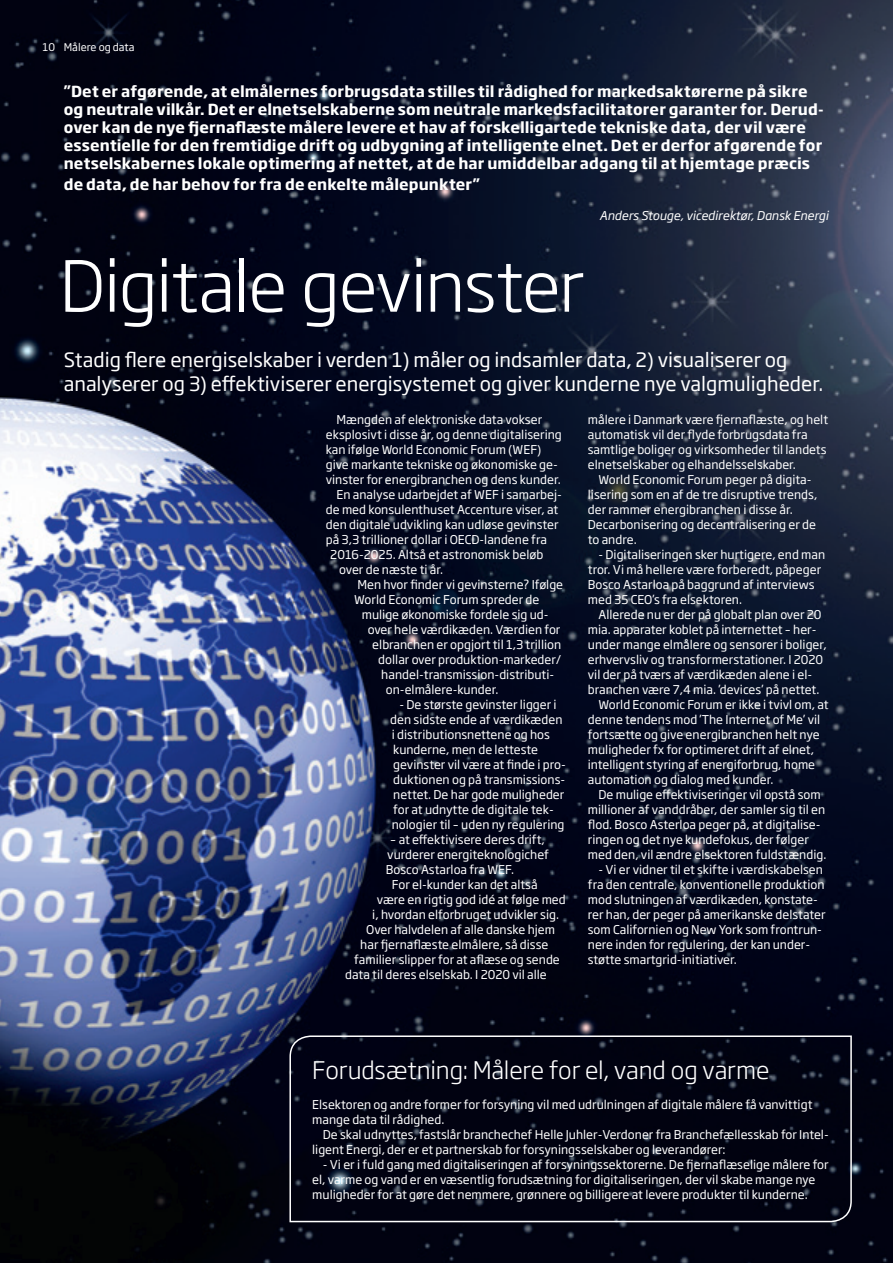
<style>
.page{position:relative;width:893px;height:1263px;background:#fff}
.page>*{position:absolute;margin:0;border:0;box-sizing:border-box;transform-origin:0 0}
.t1{font:300 69.3px "Soho Gothic Std";letter-spacing:-.02em;color:#fff}
.t2{font:300 24px "Soho Gothic Std";letter-spacing:-.005em;color:#fff}
.t3{font:19.5px/24px "Soho Gothic Std";color:#fff}
.t4{font:700 15px/18px "Soho Gothic Std";letter-spacing:.01em;color:#fff}
.t5{font:12px/15px "Soho Gothic Std";color:#fff}
.t6{font:italic 12px "Soho Gothic Std";color:#fff}
.t7{font:10.5px "Soho Gothic Std";color:#fff}
</style>
<div class="page">
<img style="left:0;top:0;width:893px;height:1263px">
<svg style="left:289px;top:1035px;width:564px;height:188px;background:#070817"></svg>
<p class="t7" style="left:43px;top:40px;width:93px">10 Målere og data</p>
<p class="t4" style="left:64px;top:82px;width:761px">”Det er afgørende, at elmålernes forbrugsdata stilles til rådighed for markedsaktørerne på sikre og neutrale vilkår. Det er elnetselskaberne som neutrale markedsfacilitatorer garanter for. Derud&shy;over kan de nye fjernaflæste målere levere et hav af forskelligartede tekniske data, der vil være essentielle for den fremtidige drift og udbygning af intelligente elnet. Det er derfor afgørende for netselskabernes lokale optimering af nettet, at de har umiddelbar adgang til at hjemtage præcis</p>
<p class="t4" style="left:64px;top:175px;width:418px">de data, de har behov for fra de enkelte målepunkter”</p>
<p class="t6" style="left:599px;top:208px;width:231px">Anders Stouge, vicedirektør, Dansk Energi</p>
<h1 class="t1" style="left:60px;top:243px;width:526px">Digitale gevinster</h1>
<h3 class="t3" style="left:64px;top:348px;width:761px">Stadig flere energiselskaber i verden 1) måler og indsamler data, 2) visualiserer og analyserer og 3) effektiviserer energisystemet og giver kunderne nye valgmuligheder.</h3>
<p class="t5" style="left:336px;top:412px;width:207px">Mængden af elektroniske data vokser</p>
<p class="t5" style="left:326px;top:427px;width:238px">eksplosivt i disse år, og denne digitalisering</p>
<p class="t5" style="left:326px;top:442px;width:217px">kan ifølge World Economic Forum (WEF)</p>
<p class="t5" style="left:326px;top:457px;width:234px">give markante tekniske og økonomiske ge-</p>
<p class="t5" style="left:326px;top:472px;width:236px">vinster for energibranchen og dens kunder.</p>
<p class="t5" style="left:336px;top:487px;width:227px">En analyse udarbejdet af WEF i samarbej-</p>
<p class="t5" style="left:326px;top:502px;width:234px">de med konsulenthuset Accenture viser, at</p>
<p class="t5" style="left:326px;top:517px;width:234px">den digitale udvikling kan udløse gevinster</p>
<p class="t5" style="left:326px;top:532px;width:223px">på 3,3 trillioner dollar i OECD-landene fra</p>
<p class="t5" style="left:330px;top:547px;width:215px">2016-2025. Altså et astronomisk beløb</p>
<p class="t5" style="left:339px;top:562px;width:105px">over de næste ti år.</p>
<p class="t5" style="left:357px;top:577px;width:207px">Men hvor finder vi gevinsterne? Ifølge</p>
<p class="t5" style="left:354px;top:592px;width:187px">World Economic Forum spreder de</p>
<p class="t5" style="left:362px;top:607px;width:188px">mulige økonomiske fordele sig ud-</p>
<p class="t5" style="left:368px;top:622px;width:194px">over hele værdikæden. Værdien for</p>
<p class="t5" style="left:372px;top:637px;width:190px">elbranchen er opgjort til 1,3 trillion</p>
<p class="t5" style="left:378px;top:652px;width:184px">dollar over produktion-markeder/</p>
<p class="t5" style="left:381px;top:667px;width:174px">handel-transmission-distributi-</p>
<p class="t5" style="left:386px;top:682px;width:114px">on-elmålere-kunder.</p>
<p class="t5" style="left:390px;top:697px;width:177px;text-indent:9px">- De største gevinster ligger i den sidste ende af værdikæden i distributionsnettene og hos kunderne, men de letteste gevinster vil være at finde i pro&shy;duktionen og på transmissions&shy;nettet. De har gode muligheder for at udnytte de digitale tek&shy;nologier til – uden ny regulering</p>
<p class="t5" style="left:390px;top:832px;width:156px">– at effektivisere deres drift,</p>
<p class="t5" style="left:387px;top:847px;width:163px">vurderer energiteknologichef</p>
<p class="t5" style="left:386px;top:862px;width:130px">Bosco Astarloa fra WEF.</p>
<p class="t5" style="left:392px;top:877px;width:147px">For el-kunder kan det altså</p>
<p class="t5" style="left:377px;top:892px;width:191px">være en rigtig god idé at følge med</p>
<p class="t5" style="left:372px;top:907px;width:188px">i, hvordan elforbruget udvikler sig.</p>
<p class="t5" style="left:366px;top:922px;width:190px">Over halvdelen af alle danske hjem</p>
<p class="t5" style="left:360px;top:937px;width:190px">har fjernaflæste elmålere, så disse</p>
<p class="t5" style="left:354px;top:952px;width:207px">familier slipper for at aflæse og sende</p>
<p class="t5" style="left:345px;top:967px;width:203px">data til deres elselskab. I 2020 vil alle</p>
<p class="t5" style="left:588px;top:412px;width:242px">målere i Danmark være fjernaflæste, og helt automatisk vil der flyde forbrugsdata fra samtlige boliger og virksomheder til landets elnetselskaber og elhandelsselskaber.</p>
<p class="t5" style="left:588px;top:472px;width:231px;text-indent:11px">World Economic Forum peger på digita&shy;lisering som en af de tre disruptive trends, der rammer energibranchen i disse år.<br>Decarbonisering og decentralisering er de to andre.</p>
<p class="t5" style="left:588px;top:547px;width:239px;text-indent:11px">- Digitaliseringen sker hurtigere, end man tror. Vi må hellere være forberedt, påpeger Bosco Astarloa på baggrund af interviews med 35 CEO’s fra elsektoren.</p>
<p class="t5" style="left:598px;top:607px;width:225px">Allerede nu er der på globalt plan over 20</p>
<p class="t5" style="left:588px;top:622px;width:230px">mia. apparater koblet på internettet – her-</p>
<p class="t5" style="left:588px;top:637px;width:240px">under mange elmålere og sensorer i boliger,</p>
<p class="t5" style="left:588px;top:652px;width:237px">erhvervsliv og transformerstationer. I 2020</p>
<p class="t5" style="left:588px;top:667px;width:226px">vil der på tværs af værdikæden alene i el-</p>
<p class="t5" style="left:588px;top:682px;width:233px">branchen være 7,4 mia. ’devices’ på nettet.</p>
<p class="t5" style="left:598px;top:697px;width:232px">World Economic Forum er ikke i tvivl om, at</p>
<p class="t5" style="left:588px;top:712px;width:234px">denne tendens mod ’The Internet of Me’ vil</p>
<p class="t5" style="left:588px;top:727px;width:233px">fortsætte og give energibranchen helt nye</p>
<p class="t5" style="left:588px;top:742px;width:228px">muligheder fx for optimeret drift af elnet,</p>
<p class="t5" style="left:588px;top:757px;width:229px">intelligent styring af energiforbrug, home</p>
<p class="t5" style="left:588px;top:772px;width:187px">automation og dialog med kunder.</p>
<p class="t5" style="left:598px;top:787px;width:224px">De mulige effektiviseringer vil opstå som</p>
<p class="t5" style="left:588px;top:802px;width:239px">millioner af vanddråber, der samler sig til en</p>
<p class="t5" style="left:588px;top:817px;width:234px">flod. Bosco Asterloa peger på, at digitalise-</p>
<p class="t5" style="left:588px;top:832px;width:223px">ringen og det nye kundefokus, der følger</p>
<p class="t5" style="left:588px;top:847px;width:240px">med den, vil ændre elsektoren fuldstændig.</p>
<p class="t5" style="left:588px;top:862px;width:239px;text-indent:11px">- Vi er vidner til et skifte i værdiskabelsen fra den centrale, konventionelle produktion mod slutningen af værdikæden, konstate&shy;rer han, der peger på amerikanske delstater som Californien og New York som frontrun&shy;nere inden for regulering, der kan under&shy;støtte smartgrid-initiativer.</p>
<h2 class="t2" style="left:312px;top:1054px;width:459px">Forudsætning: Målere for el, vand og varme</h2>
<p class="t5" style="left:312px;top:1097px;width:502px">Elsektoren og andre former for forsyning vil med udrulningen af digitale målere få vanvittigt mange data til rådighed.</p>
<p class="t5" style="left:312px;top:1127px;width:518px;text-indent:11px">De skal udnyttes, fastslår branchechef Helle Juhler-Verdoner fra Branchefællesskab for Intel&shy;ligent Energi, der er et partnerskab for forsyningsselskaber og leverandører:</p>
<p class="t5" style="left:312px;top:1157px;width:518px;text-indent:11px">- Vi er i fuld gang med digitaliseringen af forsyningssektorerne. De fjernaflæselige målere for el, varme og vand er en væsentlig forudsætning for digitaliseringen, der vil skabe mange nye muligheder for at gøre det nemmere, grønnere og billigere at levere produkter til kunderne.</p>
</div>
